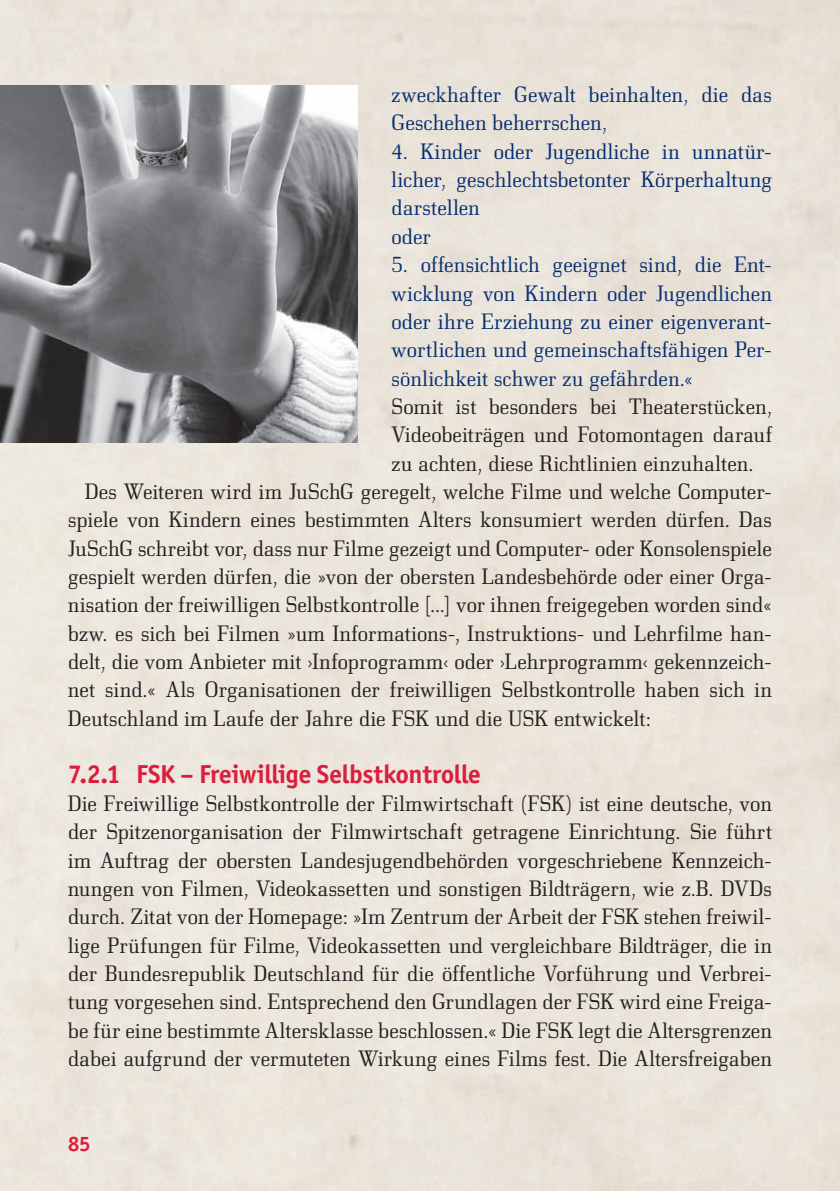
<style>
.page{position:relative;width:840px;height:1191px;background:#fff}
.page>*{position:absolute;margin:0;border:0;box-sizing:border-box;transform-origin:0 0}
.t1{font:700 26px "Officina Sans ITC Std";letter-spacing:-.005em;color:#da1f3d}
.t2{font:22px/28.4px "Bodonitown";letter-spacing:.015em;color:#231f20;text-align:justify}
.t3{font:22px/28.4px "Bodonitown";letter-spacing:.015em;color:#052d6f}
.t4{font:700 21px "Officina Sans ITC Std";color:#da1f3d}
</style>
<div class="page">
<div style="left:0;top:0;width:839px;height:1191px;background:#ebe4db"></div>
<img style="left:0;top:85px;width:357px;height:357px">
<p class="t3" style="left:391px;top:80px;width:381px">zweckhafter Gewalt beinhalten, die das<br>Geschehen beherrschen,</p>
<p class="t3" style="left:391px;top:137px;width:381px">4. Kinder oder Jugendliche in unnatür&shy;licher, geschlechtsbetonter Körperhaltung darstellen<br>oder</p>
<p class="t3" style="left:391px;top:250px;width:381px;text-align:justify">5. offensichtlich geeignet sind, die Ent&shy;wicklung von Kindern oder Jugendlichen oder ihre Erziehung zu einer eigenverant&shy;wortlichen und gemeinschaftsfähigen Per&shy;sönlichkeit schwer zu gefährden.«</p>
<p class="t2" style="left:391px;top:392px;width:381px">Somit ist besonders bei Theaterstücken,</p>
<p class="t2" style="left:391px;top:420px;width:381px">Videobeiträgen und Fotomontagen darauf</p>
<p class="t2" style="left:391px;top:449px;width:363px">zu achten, diese Richtlinien einzuhalten.</p>
<p class="t2" style="left:85px;top:477px;width:687px">Des Weiteren wird im JuSchG geregelt, welche Filme und welche Computer-</p>
<p class="t2" style="left:68px;top:505px;width:705px">spiele von Kindern eines bestimmten Alters konsumiert werden dürfen. Das</p>
<p class="t2" style="left:68px;top:534px;width:705px">JuSchG schreibt vor, dass nur Filme gezeigt und Computer- oder Konsolenspiele</p>
<p class="t2" style="left:68px;top:562px;width:704px">gespielt werden dürfen, die »von der obersten Landesbehörde oder einer Orga-</p>
<p class="t2" style="left:68px;top:590px;width:704px">nisation der freiwilligen Selbstkontrolle [...] vor ihnen freigegeben worden sind«</p>
<p class="t2" style="left:68px;top:619px;width:704px">bzw. es sich bei Filmen »um Informations-, Instruktions- und Lehrfilme han-</p>
<p class="t2" style="left:68px;top:647px;width:704px">delt, die vom Anbieter mit ›Infoprogramm‹ʻ oder ›Lehrprogramm‹ʻ gekennzeich-</p>
<p class="t2" style="left:68px;top:675px;width:704px">net sind.« Als Organisationen der freiwilligen Selbstkontrolle haben sich in</p>
<p class="t2" style="left:68px;top:704px;width:584px">Deutschland im Laufe der Jahre die FSK und die USK entwickelt:</p>
<p class="t1" style="left:68px;top:757px;width:414px">7.2.1 FSK – Freiwillige Selbstkontrolle</p>
<p class="t2" style="left:68px;top:789px;width:705px">Die Freiwillige Selbstkontrolle der Filmwirtschaft (FSK) ist eine deutsche, von der Spitzenorganisation der Filmwirtschaft getragene Einrichtung. Sie führt im Auftrag der obersten Landesjugendbehörden vorgeschriebene Kennzeich&shy;nungen von Filmen, Videokassetten und sonstigen Bildträgern, wie z.B. DVDs durch. Zitat von der Homepage: »Im Zentrum der Arbeit der FSK stehen freiwil&shy;lige Prüfungen für Filme, Videokassetten und vergleichbare Bildträger, die in der Bundesrepublik Deutschland für die öffentliche Vorführung und Verbrei&shy;tung vorgesehen sind. Entsprechend den Grundlagen der FSK wird eine Freiga&shy;be für eine bestimmte Altersklasse beschlossen.« Die FSK legt die Altersgrenzen dabei aufgrund der vermuteten Wirkung eines Films fest. Die Altersfreigaben</p>
<p class="t4" style="left:68px;top:1131px;width:24px">85</p>
</div>
